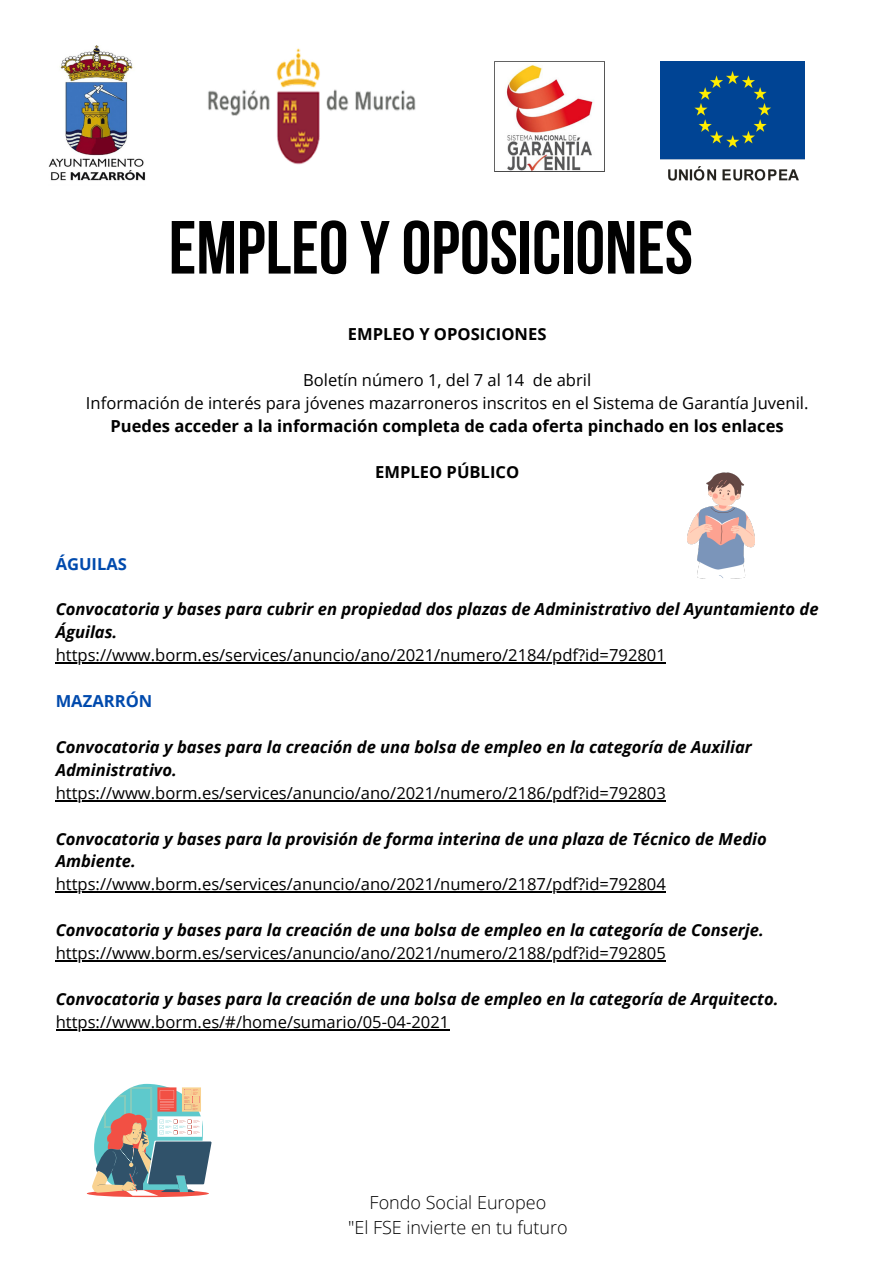
<style>
.page{position:relative;width:894px;height:1264px;background:#fff}
.page>*{position:absolute;margin:0;border:0;box-sizing:border-box;transform-origin:0 0}
.t1{font:700 75px "Bebas Neue";color:#000}
.t2{font:300 18px "Open Sans";color:#000}
.t3{font:16.5px "Open Sans";color:#000}
.t4{font:italic 700 16.5px/23px "Open Sans";color:#000}
.t5{font:700 16.5px "Open Sans";color:#000}
.t6{font:700 16.5px "Open Sans";color:#004aad}
</style>
<div class="page">
<img style="left:49px;top:46px;width:97px;height:135px">
<img style="left:208px;top:48px;width:208px;height:117px">
<img style="left:494px;top:62px;width:110px;height:110px">
<img style="left:660px;top:62px;width:144px;height:119px">
<hr style="left:56px;top:662px;width:609px;height:2px;background:#000">
<hr style="left:56px;top:799px;width:609px;height:2px;background:#000">
<hr style="left:56px;top:891px;width:609px;height:2px;background:#000">
<hr style="left:56px;top:960px;width:609px;height:1px;background:#000">
<hr style="left:56px;top:1028px;width:393px;height:2px;background:#000">
<img style="left:687px;top:472px;width:66px;height:106px">
<svg style="left:87px;top:1083px;width:124px;height:114px"></svg>
<p class="t1" style="left:169px;top:217px;width:525px">EMPLEOYOPOSICIONES</p>
<p class="t5" style="left:348px;top:323px;width:200px">EMPLEO Y OPOSICIONES</p>
<p class="t3" style="left:303px;top:368px;width:289px">Boletín número 1, del 7 al 14 de abril</p>
<p class="t3" style="left:86px;top:391px;width:723px">Información de interés para jóvenes mazarroneros inscritos en el Sistema de Garantía Juvenil.</p>
<p class="t5" style="left:110px;top:414px;width:674px">Puedes acceder a la información completa de cada oferta pinchado en los enlaces</p>
<p class="t5" style="left:375px;top:460px;width:145px">EMPLEO PÚBLICO</p>
<p class="t6" style="left:56px;top:552px;width:73px">ÁGUILAS</p>
<p class="t4" style="left:56px;top:597px;width:764px">Convocatoria y bases para cubrir en propiedad dos plazas de Administrativo del Ayuntamiento de<br>Águilas.</p>
<p class="t3" style="left:56px;top:643px;width:611px">https://www.borm.es/services/anuncio/ano/2021/numero/2184/pdf?id=792801</p>
<p class="t6" style="left:56px;top:689px;width:98px">MAZARRÓN</p>
<p class="t4" style="left:56px;top:735px;width:697px">Convocatoria y bases para la creación de una bolsa de empleo en la categoría de Auxiliar<br>Administrativo.</p>
<p class="t3" style="left:56px;top:781px;width:611px">https://www.borm.es/services/anuncio/ano/2021/numero/2186/pdf?id=792803</p>
<p class="t4" style="left:56px;top:826px;width:712px">Convocatoria y bases para la provisión de forma interina de una plaza de Técnico de Medio<br>Ambiente.</p>
<p class="t3" style="left:56px;top:872px;width:611px">https://www.borm.es/services/anuncio/ano/2021/numero/2187/pdf?id=792804</p>
<p class="t4" style="left:56px;top:918px;width:709px">Convocatoria y bases para la creación de una bolsa de empleo en la categoría de Conserje.</p>
<p class="t3" style="left:56px;top:941px;width:611px">https://www.borm.es/services/anuncio/ano/2021/numero/2188/pdf?id=792805</p>
<p class="t4" style="left:56px;top:987px;width:724px">Convocatoria y bases para la creación de una bolsa de empleo en la categoría de Arquitecto.</p>
<p class="t3" style="left:56px;top:1010px;width:395px">https://www.borm.es/#/home/sumario/05-04-2021</p>
<p class="t2" style="left:369px;top:1189px;width:178px">Fondo Social Europeo</p>
<p class="t2" style="left:348px;top:1214px;width:221px">"El FSE invierte en tu futuro</p>
</div>
